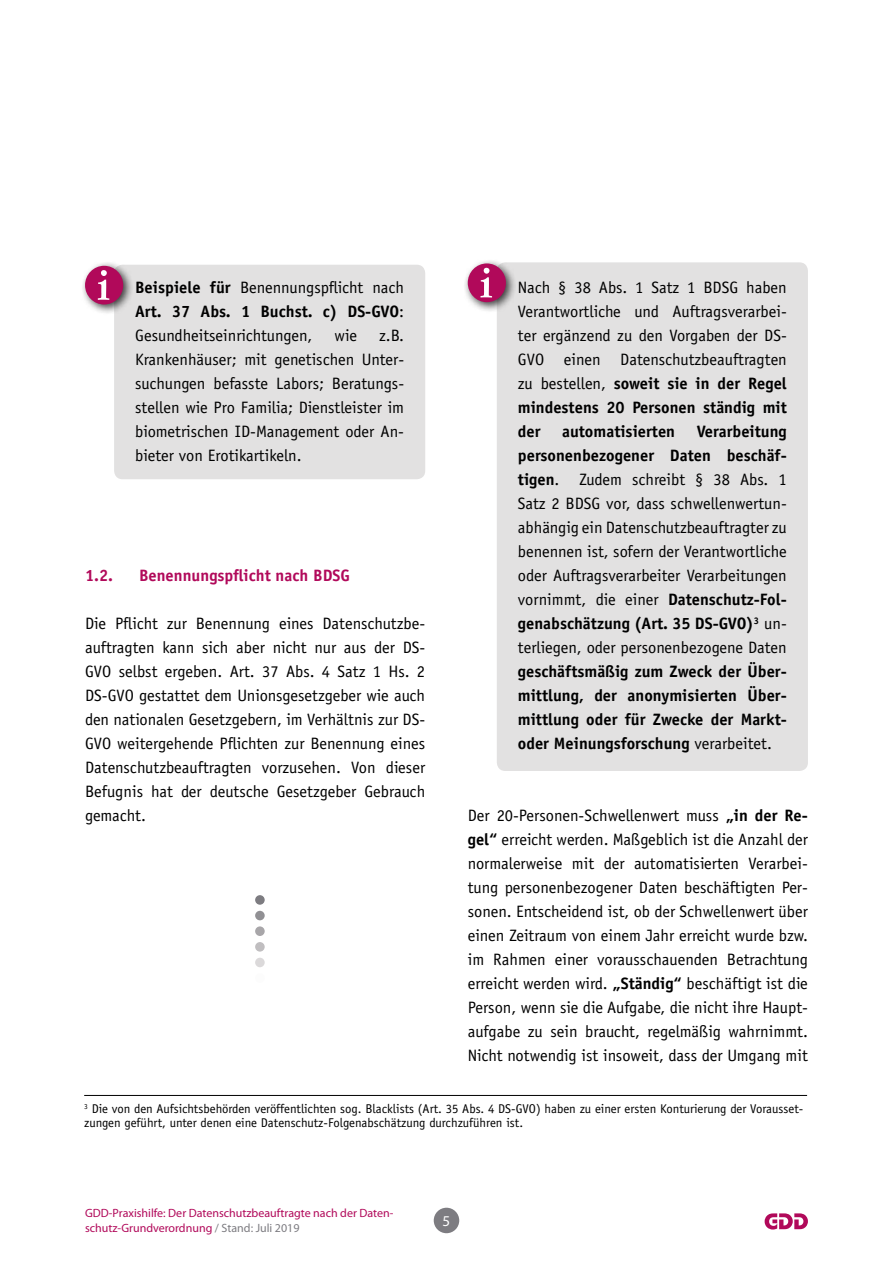
<style>
.page{position:relative;width:893px;height:1263px;background:#fff}
.page>*{position:absolute;margin:0;border:0;box-sizing:border-box;transform-origin:0 0}
.t1{font:16.5px/24px "Officina Sans Std";color:#000;text-align:justify}
.t2{font:700 16.5px/24px "Officina Sans Std";color:#000;text-align:justify}
.t3{font:700 16.5px "Officina Sans Std";color:#b1095a}
.t4{font:15px "Myriad Pro";color:#fff}
.t5{font:12.75px/14.2px "Officina Sans Std";color:#000}
.t6{font:12px/15px "Myriad Pro";color:#b1095a}
.s1{font-weight:700}
.s2{font-weight:400}
.s3{color:#7d7c81}
</style>
<div class="page">
<div style="left:434px;top:1208px;width:25px;height:25px;background:#7d7c81;border-radius:50%"></div>
<svg style="left:765px;top:1213px;width:43px;height:16px"></svg>
<hr style="left:84px;top:1095px;width:723px;height:1px;background:#000">
<div style="left:114px;top:265px;width:311px;height:214px;background:#e2e1e1;border-radius:9px"></div>
<div style="left:80px;top:261px;width:54px;height:55px;background:#000;opacity:.75"></div>
<div style="left:85px;top:266px;width:38px;height:38px;background:#b1095a;border-radius:50%"></div>
<svg style="left:98px;top:270px;width:11px;height:30px"></svg>
<div style="left:497px;top:262px;width:311px;height:509px;background:#e2e1e1;border-radius:9px"></div>
<div style="left:463px;top:259px;width:54px;height:54px;background:#000;opacity:.75"></div>
<div style="left:468px;top:263px;width:38px;height:39px;background:#b1095a;border-radius:50%"></div>
<svg style="left:480px;top:268px;width:12px;height:29px"></svg>
<div style="left:255px;top:942px;width:10px;height:10px;background:#c0bec0;border-radius:50%"></div>
<div style="left:255px;top:926px;width:10px;height:10px;background:#a8a6a9;border-radius:50%"></div>
<div style="left:255px;top:911px;width:10px;height:9px;background:#919094;border-radius:50%"></div>
<div style="left:255px;top:895px;width:10px;height:10px;background:#7d7c81;border-radius:50%"></div>
<div style="left:255px;top:958px;width:10px;height:9px;background:#dbd9da;border-radius:50%"></div>
<p class="t1" style="left:135px;top:276px;width:270px"><span class="s1">Beispiele für</span> Benennungspflicht nach <span class="s1">Art. 37 Abs. 1 Buchst. c) DS-GVO</span>:<br>Gesundheitseinrichtungen,</p>
<p class="t1" style="left:518px;top:276px;width:270px">Nach § 38 Abs. 1 Satz 1 BDSG haben Verantwortliche und Auftragsverarbei&shy;ter ergänzend zu den Vorgaben der DS-GVO einen Datenschutzbeauftragten zu bestellen, <span class="s1">soweit sie in der Regel mindestens 20 Personen ständig mit der</span></p>
<p class="t1" style="left:335px;top:324px;width:24px">wie</p>
<p class="t1" style="left:135px;top:324px;width:270px;text-indent:244px">z.B.<br>Krankenhäuser; mit genetischen Unter&shy;suchungen befasste Labors; Beratungs&shy;stellen wie Pro Familia; Dienstleister im biometrischen ID-Management oder An&shy;bieter von Erotikartikeln.</p>
<p class="t1" style="left:518px;top:420px;width:270px;text-indent:179px"><span class="s1">Verarbeitung personenbezogener Daten beschäf&shy;tigen</span>. Zudem schreibt § 38 Abs. 1<br>Satz 2 BDSG vor, dass schwellenwertun&shy;abhängig ein Datenschutzbeauftragter zu benennen ist, sofern der Verantwortliche oder Auftragsverarbeiter Verarbeitungen vornimmt, die einer <span class="s1">Datenschutz-Fol&shy;genabschätzung (Art. 35 DS-GVO)</span><sup>3</sup> un&shy;terliegen, oder personenbezogene Daten</p>
<p class="t2" style="left:518px;top:659px;width:270px">geschäftsmäßig zum Zweck der Über&shy;mittlung, der anonymisierten Über&shy;mittlung oder für Zwecke der Markt&shy;oder Meinungsforschung <span class="s2">verarbeitet.</span></p>
<p class="t2" style="left:562px;top:419px;width:115px">automatisierten</p>
<p class="t3" style="left:85px;top:565px;width:30px">1.2.</p>
<p class="t3" style="left:139px;top:565px;width:212px">Benennungspflicht nach BDSG</p>
<p class="t1" style="left:85px;top:612px;width:342px">Die Pflicht zur Benennung eines Datenschutzbe&shy;auftragten kann sich aber nicht nur aus der DS-GVO selbst ergeben. Art. 37 Abs. 4 Satz 1 Hs. 2<br>DS-GVO gestattet dem Unionsgesetzgeber wie auch den nationalen Gesetzgebern, im Verhältnis zur DS-GVO weitergehende Pflichten zur Benennung eines Datenschutzbeauftragten vorzusehen. Von dieser Befugnis hat der deutsche Gesetzgeber Gebrauch gemacht.</p>
<p class="t1" style="left:468px;top:804px;width:342px">Der 20-Personen-Schwellenwert muss <span class="s1">„in der Re&shy;gel“</span> erreicht werden. Maßgeblich ist die Anzahl der normalerweise mit der automatisierten Verarbei&shy;tung personenbezogener Daten beschäftigten Per&shy;sonen. Entscheidend ist, ob der Schwellenwert über einen Zeitraum von einem Jahr erreicht wurde bzw. im Rahmen einer vorausschauenden Betrachtung erreicht werden wird. <span class="s1">„Ständig“</span> beschäftigt ist die Person, wenn sie die Aufgabe, die nicht ihre Haupt&shy;aufgabe zu sein braucht, regelmäßig wahrnimmt.<br>Nicht notwendig ist insoweit, dass der Umgang mit</p>
<p class="t5" style="left:84px;top:1101px;width:721px"><sup>3</sup> Die von den Aufsichtsbehörden veröffentlichten sog. Blacklists (Art. 35 Abs. 4 DS-GVO) haben zu einer ersten Konturierung der Vorausset&shy;zungen geführt, unter denen eine Datenschutz-Folgenabschätzung durchzuführen ist.</p>
<p class="t6" style="left:85px;top:1205px;width:310px">GDD-Praxishilfe: Der Datenschutzbeauftragte nach der Daten&shy;schutz-Grundverordnung <span class="s3">/ Stand: Juli 2019</span></p>
<p class="t4" style="left:443px;top:1212px;width:9px">5</p>
</div>
